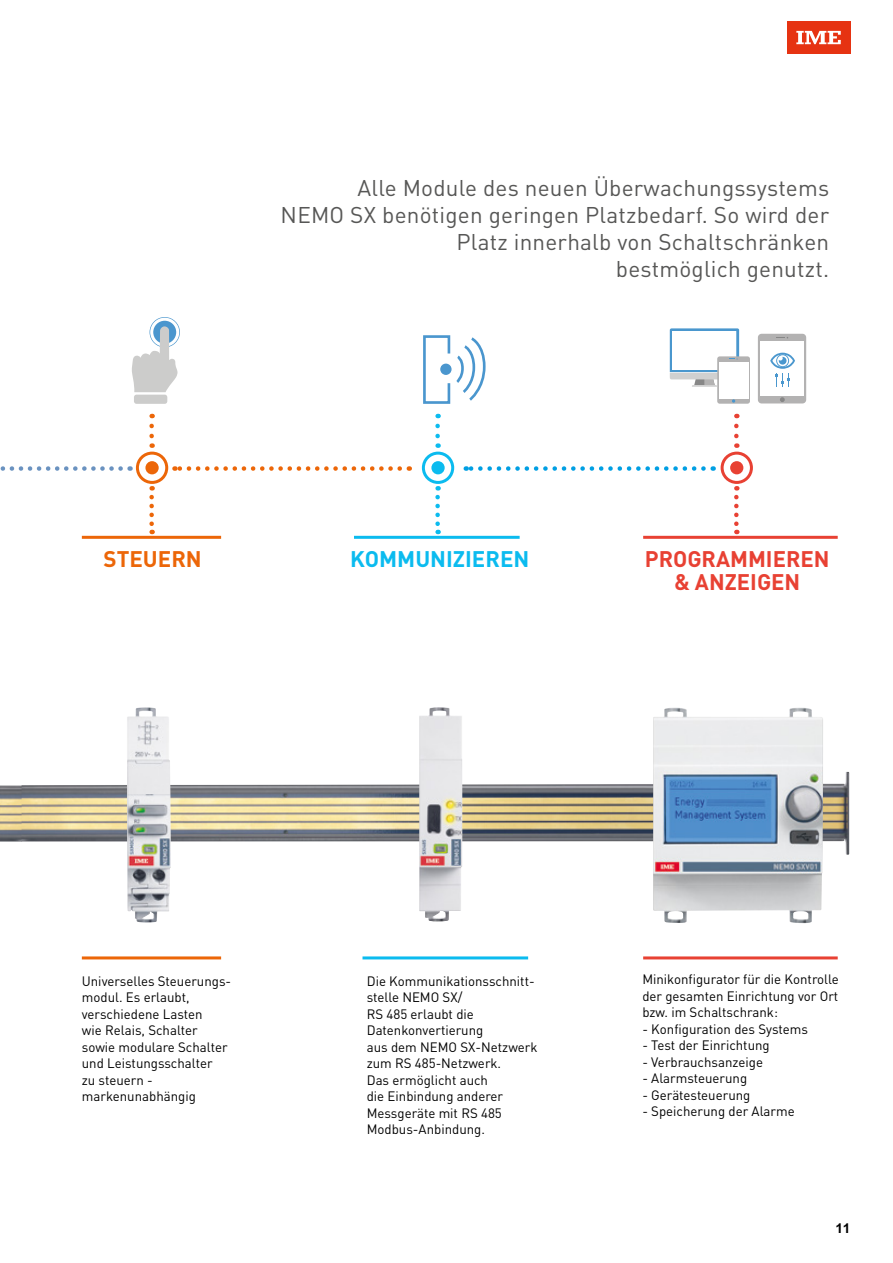
<style>
.page{position:relative;width:893px;height:1263px;background:#fff}
.page>*{position:absolute;margin:0;border:0;box-sizing:border-box;transform-origin:0 0}
.t1{font:22.5px/27px "DIN Pro";letter-spacing:.01em;color:#575756;text-align:right}
.t2{font:700 22.35px/22.5px "DIN Pro";color:#e84133;text-align:center}
.t3{font:700 22.35px "DIN Pro";color:#0bbbef}
.t4{font:700 22.35px "DIN Pro";color:#ec6608}
.t5{font:13.5px/16.5px "DIN Pro";color:#000}
.t6{font:700 13.5px "Arial";color:#000}
</style>
<div class="page">
<div style="left:787px;top:21px;width:63px;height:33px;background:#e63312"></div>
<svg style="left:796px;top:31px;width:45px;height:13px"></svg>
<img style="left:0;top:785px;width:22px;height:56px">
<img style="left:22px;top:772px;width:824px;height:81px">
<div style="left:136px;top:452px;width:32px;height:32px;border:3px solid #ec6608;border-radius:50%"></div>
<div style="left:422px;top:452px;width:32px;height:32px;border:3px solid #0bbbef;border-radius:50%"></div>
<div style="left:721px;top:452px;width:32px;height:32px;border:3px solid #e84133;border-radius:50%"></div>
<div style="left:145px;top:461px;width:14px;height:13px;background:#ec6608;border-radius:50%"></div>
<div style="left:431px;top:461px;width:14px;height:13px;background:#0bbbef;border-radius:50%"></div>
<div style="left:730px;top:461px;width:13px;height:13px;background:#e84133;border-radius:50%"></div>
<svg style="left:149px;top:497px;width:5px;height:37px"></svg>
<svg style="left:149px;top:426px;width:5px;height:22px"></svg>
<svg style="left:435px;top:497px;width:5px;height:37px"></svg>
<svg style="left:435px;top:426px;width:5px;height:22px"></svg>
<svg style="left:734px;top:497px;width:5px;height:37px"></svg>
<svg style="left:734px;top:426px;width:5px;height:22px"></svg>
<svg style="left:0;top:466px;width:121px;height:5px"></svg>
<svg style="left:174px;top:466px;width:226px;height:5px"></svg>
<svg style="left:466px;top:466px;width:237px;height:5px"></svg>
<hr style="left:82px;top:536px;width:139px;height:3px;background:#ec6608">
<hr style="left:82px;top:956px;width:139px;height:3px;background:#ec6608">
<hr style="left:354px;top:536px;width:166px;height:3px;background:#0bbbef">
<hr style="left:362px;top:956px;width:166px;height:3px;background:#0bbbef">
<hr style="left:643px;top:536px;width:195px;height:3px;background:#e84133">
<hr style="left:643px;top:956px;width:195px;height:3px;background:#e84133">
<img style="left:127px;top:707px;width:44px;height:215px">
<img style="left:653px;top:717px;width:11px;height:191px">
<img style="left:419px;top:707px;width:43px;height:214px">
<svg style="left:423px;top:335px;width:63px;height:69px"></svg>
<div style="left:441px;top:364px;width:10px;height:10px;background:#4a96ce;border-radius:50%"></div>
<div style="left:440px;top:364px;width:12px;height:11px;border:1px solid #4a96ce;border-radius:50%"></div>
<div style="left:758px;top:334px;width:48px;height:69px;background:#b3b2b2;border-radius:4px"></div>
<svg style="left:780px;top:397px;width:5px;height:5px"></svg>
<div style="left:760px;top:342px;width:44px;height:54px;background:#fff"></div>
<svg style="left:770px;top:353px;width:25px;height:34px"></svg>
<svg style="left:717px;top:356px;width:33px;height:48px"></svg>
<svg style="left:670px;top:328px;width:69px;height:59px"></svg>
<svg style="left:732px;top:399px;width:3px;height:4px"></svg>
<div style="left:719px;top:362px;width:29px;height:36px;background:#fff"></div>
<svg style="left:150px;top:317px;width:30px;height:30px"></svg>
<svg style="left:152px;top:319px;width:26px;height:26px"></svg>
<div style="left:150px;top:318px;width:29px;height:29px;border:3px solid #fff;border-radius:50%"></div>
<svg style="left:132px;top:326px;width:46px;height:66px"></svg>
<div style="left:134px;top:395px;width:33px;height:9px;background:#cccccb;border-radius:3px"></div>
<h1 class="t1" style="left:281px;top:173px;width:550px">Alle Module des neuen Überwachungssystems<br>NEMO SX benötigen geringen Platzbedarf. So wird der Platz innerhalb von Schaltschränken<br>bestmöglich genutzt.</h1>
<h2 class="t4" style="left:103px;top:544px;width:100px">STEUERN</h2>
<h2 class="t3" style="left:350px;top:544px;width:181px">KOMMUNIZIEREN</h2>
<h2 class="t2" style="left:645px;top:547px;width:186px">PROGRAMMIEREN &amp; ANZEIGEN</h2>
<p class="t5" style="left:82px;top:972px;width:151px">Universelles Steuerungs&shy;modul. Es erlaubt, verschiedene Lasten<br>wie Relais, Schalter sowie modulare Schalter und Leistungsschalter<br>zu steuern - markenunabhängig</p>
<p class="t5" style="left:642px;top:971px;width:198px;text-align:justify">Minikonfigurator für die Kontrolle der gesamten Einrichtung vor Ort bzw. im Schaltschrank:</p>
<p class="t5" style="left:367px;top:972px;width:172px">Die Kommunikationsschnitt&shy;stelle NEMO SX/<br>RS 485 erlaubt die<br>Datenkonvertierung<br>aus dem NEMO SX-Netzwerk zum RS 485-Netzwerk.<br>Das ermöglicht auch<br>die Einbindung anderer<br>Messgeräte mit RS 485<br>Modbus-Anbindung.</p>
<p class="t5" style="left:642px;top:1020px;width:167px">- Konfiguration des Systems</p>
<p class="t5" style="left:642px;top:1037px;width:129px">- Test der Einrichtung</p>
<p class="t5" style="left:642px;top:1053px;width:122px">- Verbrauchsanzeige</p>
<p class="t5" style="left:642px;top:1070px;width:106px">- Alarmsteuerung</p>
<p class="t5" style="left:642px;top:1086px;width:110px">- Gerätesteuerung</p>
<p class="t5" style="left:642px;top:1102px;width:154px">- Speicherung der Alarme</p>
<p class="t6" style="left:835px;top:1220px;width:17px">11</p>
</div>
